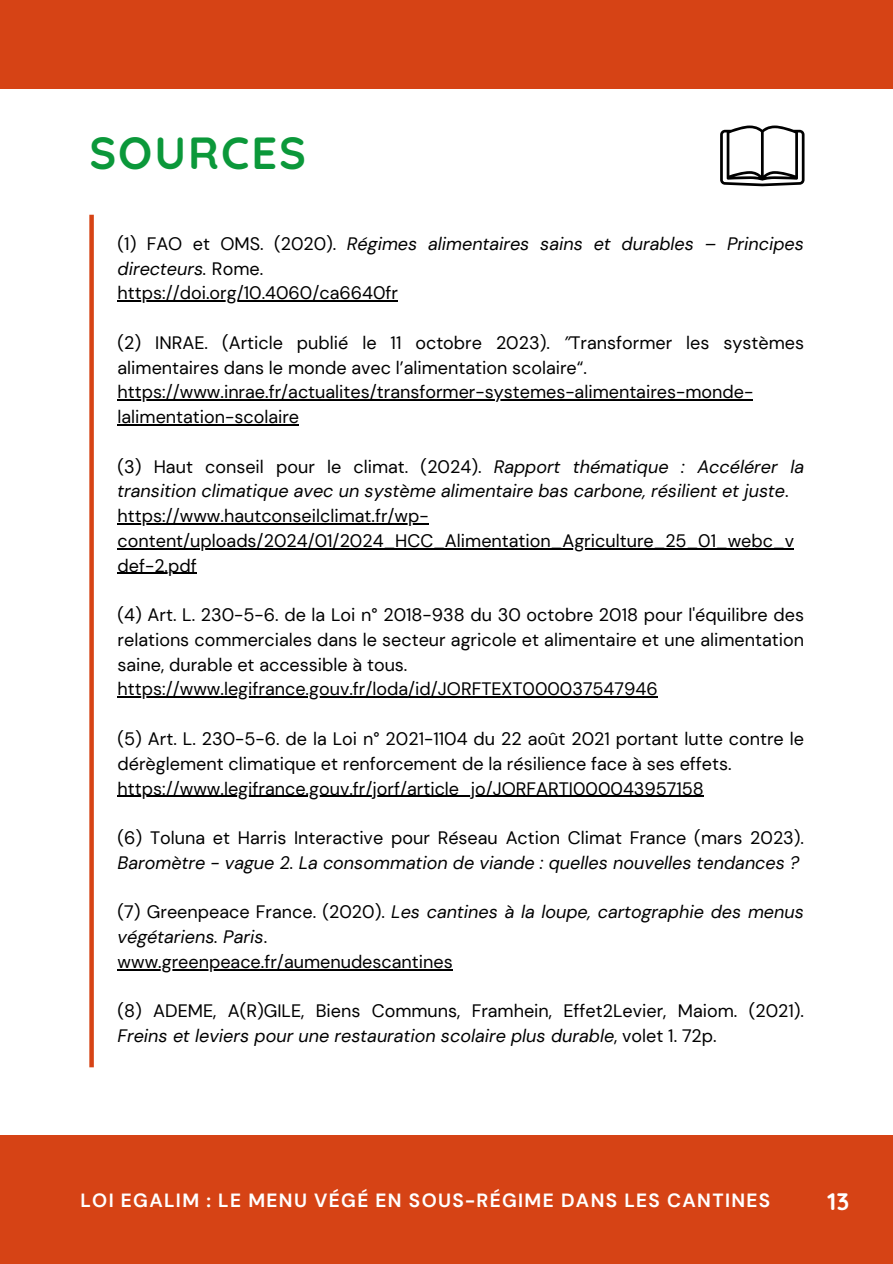
<style>
.page{position:relative;width:893px;height:1264px;background:#fff}
.page>*{position:absolute;margin:0;border:0;box-sizing:border-box;transform-origin:0 0}
.t1{font:700 45px "Quicksand";letter-spacing:.045em;color:#0b983a}
.t2{font:700 24px "Quicksand";color:#fff}
.t3{font:700 19.05px "DM Sans";letter-spacing:.07em;color:#fff}
.t4{font:18px/24.8px "DM Sans";color:#000}
.t5{font:italic 18px "DM Sans";color:#000}
.s1{font-style:italic}
</style>
<div class="page">
<div style="left:89px;top:215px;width:5px;height:852px;background:#d64315"></div>
<div style="left:0;top:1135px;width:892px;height:128px;background:#d64315"></div>
<hr style="left:117px;top:300px;width:281px;height:1px;background:#000">
<hr style="left:117px;top:399px;width:636px;height:1px;background:#000">
<hr style="left:117px;top:424px;width:182px;height:1px;background:#000">
<hr style="left:117px;top:523px;width:312px;height:1px;background:#000">
<hr style="left:117px;top:548px;width:677px;height:1px;background:#000">
<hr style="left:117px;top:573px;width:80px;height:1px;background:#000">
<hr style="left:117px;top:696px;width:540px;height:1px;background:#000">
<hr style="left:117px;top:795px;width:587px;height:1px;background:#000">
<hr style="left:117px;top:969px;width:335px;height:1px;background:#000">
<div style="left:0;top:0;width:892px;height:89px;background:#d64315"></div>
<svg style="left:720px;top:125px;width:84px;height:61px"></svg>
<h1 class="t1" style="left:89px;top:124px;width:218px">SOURCES</h1>
<p class="t4" style="left:117px;top:231px;width:688px">(1) FAO et OMS. (2020). <span class="s1">Régimes alimentaires sains et durables – Principes directeurs.</span> Rome.<br>https://doi.org/10.4060/ca6640fr</p>
<p class="t4" style="left:117px;top:330px;width:688px">(2) INRAE. (Article publié le 11 octobre 2023). <span class="s1">”</span>Transformer les systèmes alimentaires dans le monde avec l’alimentation scolaire“. https://www.inrae.fr/actualites/transformer-systemes-alimentaires-monde&shy;lalimentation-scolaire</p>
<p class="t4" style="left:117px;top:454px;width:688px">(3) Haut conseil pour le climat. (2024). <span class="s1">Rapport thématique : Accélérer la transition climatique avec un système alimentaire bas carbone, résilient et juste</span>. https://www.hautconseilclimat.fr/wp&shy;content/uploads/2024/01/2024_HCC_Alimentation_Agriculture_25_01_webc_v def-2.pdf</p>
<p class="t4" style="left:117px;top:602px;width:688px">(4) Art. L. 230-5-6. de la Loi n° 2018-938 du 30 octobre 2018 pour l'équilibre des relations commerciales dans le secteur agricole et alimentaire et une alimentation saine, durable et accessible à tous. https://www.legifrance.gouv.fr/loda/id/JORFTEXT000037547946</p>
<p class="t4" style="left:117px;top:726px;width:688px">(5) Art. L. 230-5-6. de la Loi n° 2021-1104 du 22 août 2021 portant lutte contre le dérèglement climatique et renforcement de la résilience face à ses effets. https://www.legifrance.gouv.fr/jorf/article_jo/JORFARTI000043957158</p>
<p class="t4" style="left:117px;top:825px;width:688px">(6) Toluna et Harris Interactive pour Réseau Action Climat France (mars 2023).</p>
<p class="t5" style="left:117px;top:851px;width:683px">Baromètre - vague 2. La consommation de viande : quelles nouvelles tendances ?</p>
<p class="t4" style="left:117px;top:899px;width:688px">(7) Greenpeace France. (2020). <span class="s1">Les cantines à la loupe, cartographie des menus végétariens. Paris</span>.<br>www.greenpeace.fr/aumenudescantines</p>
<p class="t4" style="left:117px;top:998px;width:688px">(8) ADEME, A(R)GILE, Biens Communs, Framhein, Effet2Levier, Maiom. (2021).<br><span class="s1">Freins et leviers pour une restauration scolaire plus durable</span>, volet 1. 72p.</p>
<p class="t3" style="left:80px;top:1188px;width:691px">LOI EGALIM : LE MENU VÉGÉ EN SOUS-RÉGIME DANS LES CANTINES</p>
<h2 class="t2" style="left:827px;top:1185px;width:24px">13</h2>
</div>
